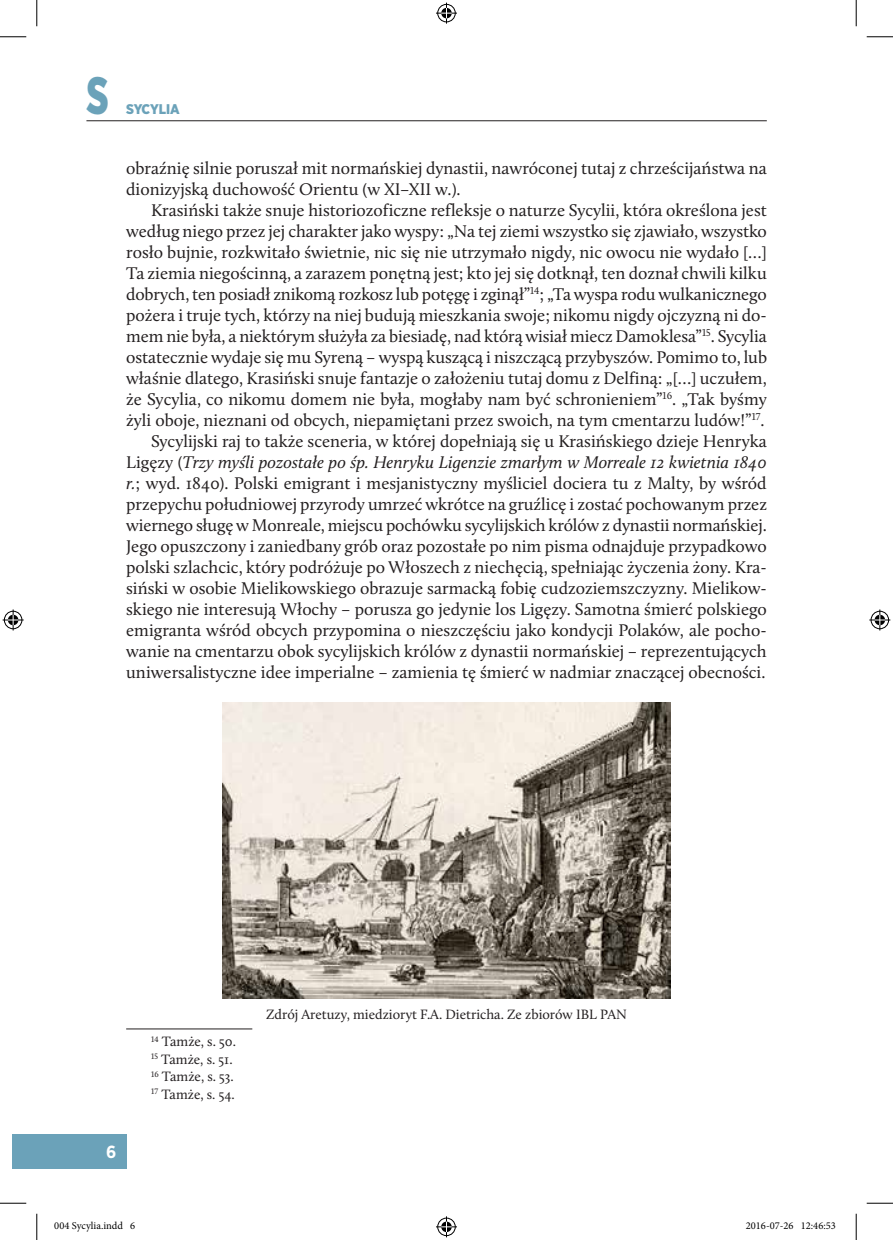
<style>
.page{position:relative;width:893px;height:1240px;background:#fff}
.page>*{position:absolute;margin:0;border:0;box-sizing:border-box;transform-origin:0 0}
.t1{font:900 52.5px "Gotham Narrow";color:#6ba2b9;scale:.75 1}
.t2{font:17.5px/21px "Calluna";color:#231f20}
.t3{font:700 17.5px "Gotham Narrow";color:#fff}
.t4{font:14px/17.5px "Calluna";color:#231f20}
.t5{font:900 14px "Gotham Narrow";letter-spacing:-.005em;color:#6ba2b9}
.t6{font:10.5px "Minion Pro";color:#000}
.s1{font-style:italic}
</style>
<div class="page">
<hr style="left:86px;top:120px;width:680px;height:1px;background:#231f20">
<div style="left:12px;top:1133px;width:114px;height:35px;background:#6ba2b9"></div>
<img style="left:222px;top:702px;width:448px;height:296px">
<hr style="left:126px;top:1028px;width:126px;height:1px;background:#231f20">
<svg style="left:0;top:36px;width:26px;height:1px"></svg>
<svg style="left:866px;top:36px;width:26px;height:1px"></svg>
<svg style="left:0;top:1202px;width:26px;height:1px"></svg>
<svg style="left:866px;top:1202px;width:26px;height:1px"></svg>
<svg style="left:36px;top:0;width:1px;height:26px"></svg>
<svg style="left:36px;top:1213px;width:1px;height:26px"></svg>
<svg style="left:855px;top:0;width:1px;height:26px"></svg>
<svg style="left:855px;top:1213px;width:1px;height:26px"></svg>
<svg style="left:436px;top:3px;width:21px;height:21px"></svg>
<svg style="left:436px;top:1216px;width:21px;height:21px"></svg>
<svg style="left:3px;top:609px;width:21px;height:21px"></svg>
<svg style="left:869px;top:609px;width:20px;height:21px"></svg>
<h1 class="t1" style="left:86px;top:60px;width:31px">S</h1>
<p class="t5" style="left:126px;top:99px;width:55px">SYCYLIA</p>
<p class="t2" style="left:126px;top:157px;width:641px">obraźnię silnie poruszał mit normańskiej dynastii, nawróconej tutaj z chrześcijaństwa na dionizyjską duchowość Orientu (w XI–XII w.).</p>
<p class="t2" style="left:126px;top:199px;width:642px;text-align:right">Krasiński także snuje historiozoficzne refleksje o naturze Sycylii, która określona jest według niego przez jej charakter jako wyspy: „Na tej ziemi wszystko się zjawiało, wszystko rosło bujnie, rozkwitało świetnie, nic się nie utrzymało nigdy, nic owocu nie wydało […] Ta ziemia niegościnną, a zarazem ponętną jest; kto jej się dotknął, ten doznał chwili kilku dobrych, ten posiadł znikomą rozkosz lub potęgę i zginął”<sup>14</sup>; „Ta wyspa rodu wulkanicznego pożera i truje tych, którzy na niej budują mieszkania swoje; nikomu nigdy ojczyzną ni do&shy;mem nie była, a niektórym służyła za biesiadę, nad którą wisiał miecz Damoklesa”<sup>15</sup>. Sycylia ostatecznie wydaje się mu Syreną – wyspą kuszącą i niszczącą przybyszów. Pomimo to, lub właśnie dlatego, Krasiński snuje fantazje o założeniu tutaj domu z Delfiną: „[…] uczułem, że Sycylia, co nikomu domem nie była, mogłaby nam być schronieniem”<sup>16</sup>. „Tak byśmy żyli oboje, nieznani od obcych, niepamiętani przez swoich, na tym cmentarzu ludów!”<sup>17</sup>.<br>Sycylijski raj to także sceneria, w której dopełniają się u Krasińskiego dzieje Henryka Ligęzy (<span class="s1">Trzy myśli pozostałe po śp. Henryku Ligenzie zmarłym w Morreale 12 kwietnia 1840 r.</span>; wyd. 1840). Polski emigrant i mesjanistyczny myśliciel dociera tu z Malty, by wśród przepychu południowej przyrody umrzeć wkrótce na gruźlicę i zostać pochowanym przez wiernego sługę w Monreale, miejscu pochówku sycylijskich królów z dynastii normańskiej.<br>Jego opuszczony i zaniedbany grób oraz pozostałe po nim pisma odnajduje przypadkowo polski szlachcic, który podróżuje po Włoszech z niechęcią, spełniając życzenia żony. Kra&shy;siński w osobie Mielikowskiego obrazuje sarmacką fobię cudzoziemszczyzny. Mielikow&shy;skiego nie interesują Włochy – porusza go jedynie los Ligęzy. Samotna śmierć polskiego emigranta wśród obcych przypomina o nieszczęściu jako kondycji Polaków, ale pocho&shy;wanie na cmentarzu obok sycylijskich królów z dynastii normańskiej – reprezentujących uniwersalistyczne idee imperialne – zamienia tę śmierć w nadmiar znaczącej obecności.</p>
<p class="t3" style="left:106px;top:1140px;width:12px">6</p>
<p class="t4" style="left:151px;top:1032px;width:86px"><sup>14</sup> Tamże, s. 50.<br><sup>15</sup> Tamże, s. 51.<br><sup>16</sup> Tamże, s. 53.<br><sup>17</sup> Tamże, s. 54.</p>
<p class="t4" style="left:266px;top:1004px;width:362px">Zdrój Aretuzy, miedzioryt F.A. Dietricha. Ze zbiorów IBL PAN</p>
<p class="t6" style="left:54px;top:1218px;width:82px">004 Sycylia.indd 6</p>
<p class="t6" style="left:745px;top:1218px;width:91px">2016-07-26 12:46:53</p>
</div>
